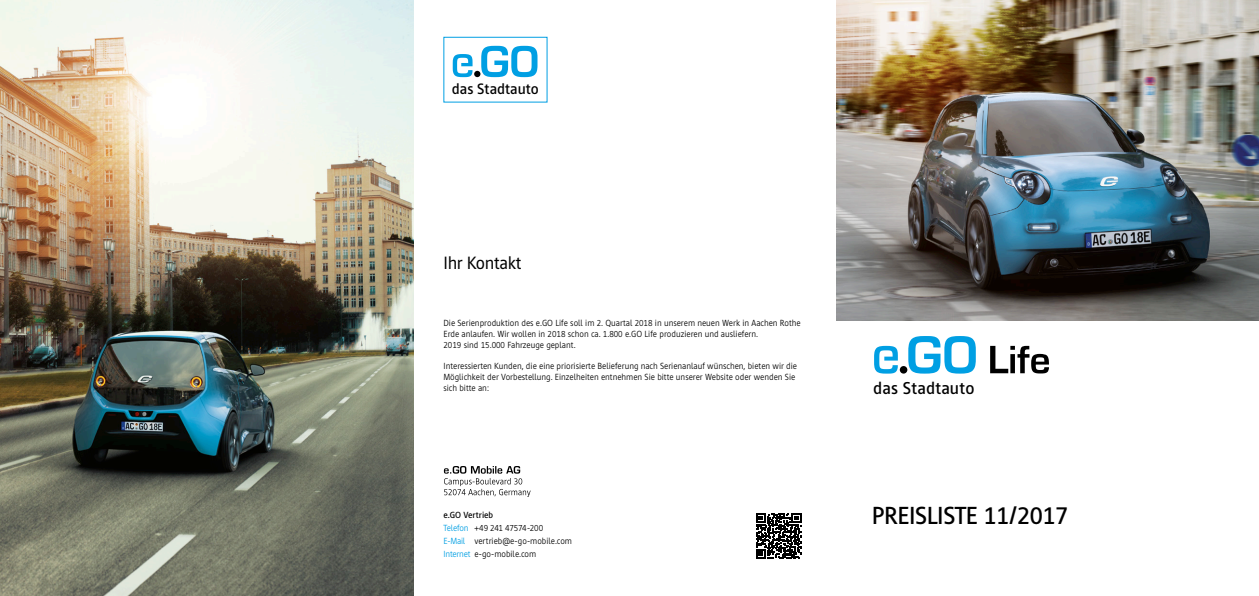
<style>
.page{position:relative;width:1259px;height:596px;background:#fff}
.page>*{position:absolute;margin:0;border:0;box-sizing:border-box;transform-origin:0 0}
.t1{font:500 25px "Cast";letter-spacing:-.015em;color:#000}
.t2{font:18px "Cast";letter-spacing:-.015em;color:#000}
.t3{font:500 17.4px "Cast";letter-spacing:.01em;color:#000}
.t4{font:500 15.2px "Cast";color:#000}
.t5{font:300 9px/10.8px "Cast";color:#000}
.s1{font-weight:500}
.s2{color:#009fe3}
</style>
<div class="page">
<img style="left:836px;top:0;width:423px;height:320px">
<svg style="left:874px;top:345px;width:24px;height:28px"></svg>
<svg style="left:908px;top:336px;width:67px;height:37px"></svg>
<div style="left:900px;top:366px;width:7px;height:7px;background:#000;border-radius:50%"></div>
<svg style="left:990px;top:345px;width:59px;height:28px"></svg>
<div style="left:443px;top:37px;width:104px;height:65px;background:#fff;border:1px solid #009fe3"></div>
<svg style="left:453px;top:46px;width:84px;height:31px"></svg>
<svg style="left:444px;top:466px;width:86px;height:30px"></svg>
<img style="left:0;top:0;width:414px;height:595px">
<svg style="left:756px;top:513px;width:45px;height:45px"></svg>
<h3 class="t4" style="left:452px;top:81px;width:88px">das Stadtauto</h3>
<h2 class="t2" style="left:443px;top:253px;width:80px">Ihr Kontakt</h2>
<p class="t5" style="left:443px;top:317px;width:359px">Die Serienproduktion des e.GO Life soll im 2. Quartal 2018 in unserem neuen Werk in Aachen Rothe<br>Erde anlaufen. Wir wollen in 2018 schon ca. 1.800 e.GO Life produzieren und ausliefern.<br>2019 sind 15.000 Fahrzeuge geplant.</p>
<p class="t5" style="left:443px;top:361px;width:355px">Interessierten Kunden, die eine priorisierte Belieferung nach Serienanlauf wünschen, bieten wir die<br>Möglichkeit der Vorbestellung. Einzelheiten entnehmen Sie bitte unserer Website oder wenden Sie sich bitte an:</p>
<p class="t5" style="left:443px;top:508px;width:130px;line-height:13px"><span class="s1">e.GO Vertrieb<br></span><span class="s2">Telefon</span> +49 241 47574-200<br><span class="s2">E-Mail</span> vertrieb@e-go-mobile.com<br><span class="s2">Internet</span> e-go-mobile.com</p>
<h3 class="t3" style="left:873px;top:377px;width:103px">das Stadtauto</h3>
<h1 class="t1" style="left:872px;top:501px;width:198px">PREISLISTE 11/2017</h1>
</div>
